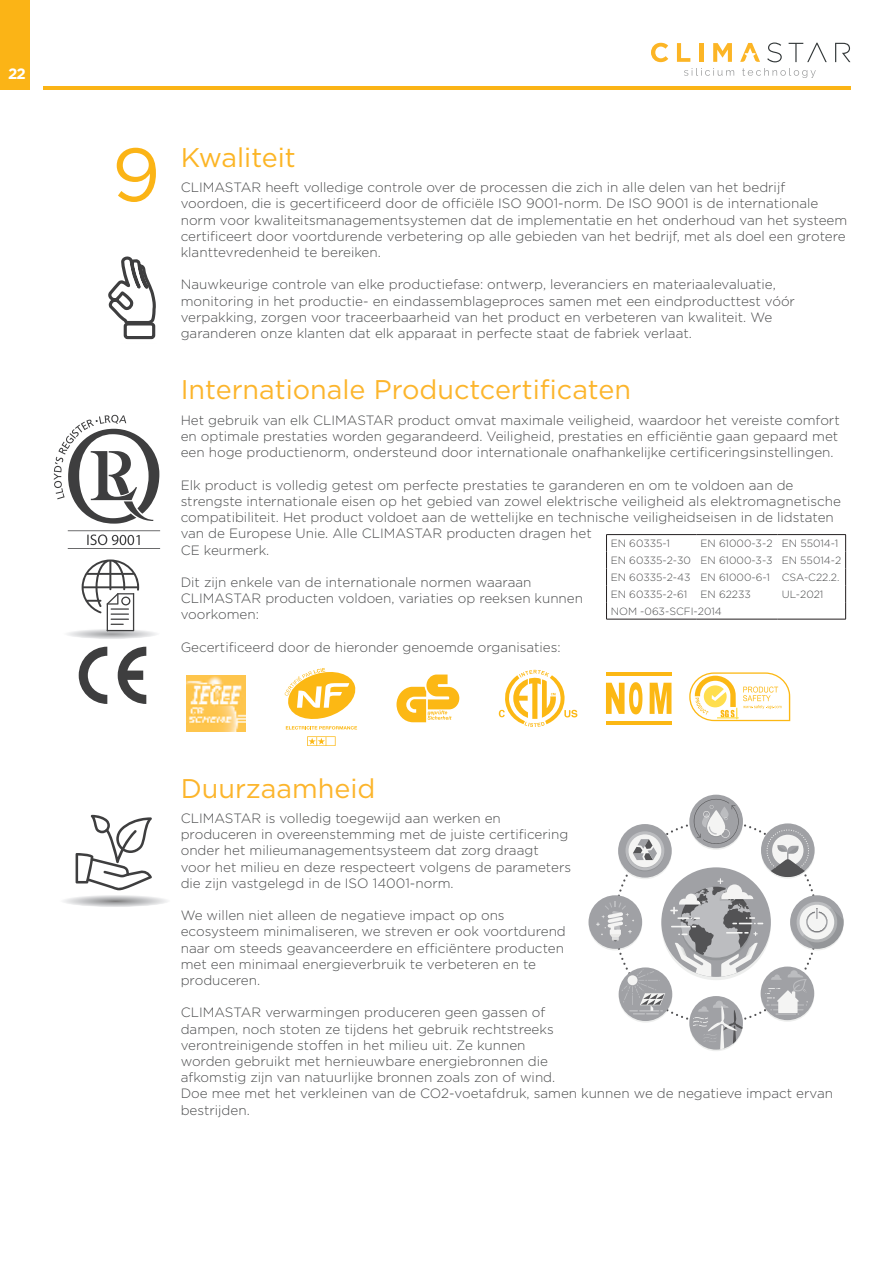
<style>
.page{position:relative;width:893px;height:1263px;background:#fff}
.page>*{position:absolute;margin:0;border:0;box-sizing:border-box;transform-origin:0 0}
.t1{font:75px "Gotham";color:#fbb416}
.t2{font:27px "Gotham";color:#fcb52c}
.t3{font:27px "Gotham";color:#fcb525}
.t4{font:700 15px "Gotham";color:#fff}
.t5{font:300 13.5px/16.2px "Gotham";color:#4b4c4d}
.t6{font:300 10.5px/17px "Gotham";color:#4b4c4d}
</style>
<div class="page">
<svg style="left:108px;top:257px;width:48px;height:77px"></svg>
<div style="left:124px;top:322px;width:31px;height:17px;border:3px solid #3e3e3f;border-radius:2px"></div>
<svg style="left:67px;top:559px;width:90px;height:80px"></svg>
<div style="left:121px;top:597px;width:9px;height:8px;border:1px solid #3e3e3f;border-radius:50%"></div>
<svg style="left:63px;top:815px;width:105px;height:92px"></svg>
<div style="left:589px;top:895px;width:53px;height:54px;background:#a0a1a5;border-radius:50%"></div>
<svg style="left:596px;top:797px;width:248px;height:252px"></svg>
<svg style="left:54px;top:415px;width:106px;height:134px"></svg>
<svg style="left:79px;top:647px;width:28px;height:57px"></svg>
<svg style="left:118px;top:647px;width:28px;height:57px"></svg>
<svg style="left:396px;top:674px;width:63px;height:48px"></svg>
<svg style="left:499px;top:670px;width:78px;height:57px"></svg>
<img style="left:187px;top:675px;width:58px;height:57px">
<svg style="left:307px;top:736px;width:29px;height:10px"></svg>
<svg style="left:285px;top:668px;width:72px;height:61px"></svg>
<svg style="left:650px;top:683px;width:21px;height:31px"></svg>
<svg style="left:606px;top:682px;width:36px;height:32px"></svg>
<hr style="left:606px;top:672px;width:65px;height:4px;background:#fcb814">
<hr style="left:606px;top:721px;width:65px;height:4px;background:#fcb814">
<svg style="left:689px;top:672px;width:101px;height:49px"></svg>
<hr style="left:606px;top:534px;width:90px;height:1px;background:#231f20">
<hr style="left:696px;top:534px;width:82px;height:1px;background:#231f20">
<hr style="left:778px;top:534px;width:68px;height:1px;background:#231f20">
<svg style="left:606px;top:535px;width:1px;height:84px"></svg>
<svg style="left:845px;top:535px;width:1px;height:84px"></svg>
<hr style="left:606px;top:619px;width:90px;height:1px;background:#231f20">
<hr style="left:696px;top:619px;width:82px;height:1px;background:#231f20">
<hr style="left:778px;top:619px;width:68px;height:1px;background:#231f20">
<svg style="left:684px;top:68px;width:50px;height:8px"></svg>
<svg style="left:742px;top:68px;width:74px;height:10px"></svg>
<svg style="left:651px;top:43px;width:17px;height:19px"></svg>
<svg style="left:677px;top:43px;width:13px;height:19px"></svg>
<hr style="left:699px;top:43px;width:4px;height:19px;background:#fcb525">
<svg style="left:713px;top:43px;width:19px;height:19px"></svg>
<svg style="left:740px;top:43px;width:20px;height:19px"></svg>
<svg style="left:767px;top:43px;width:15px;height:19px"></svg>
<svg style="left:789px;top:43px;width:38px;height:19px"></svg>
<svg style="left:835px;top:43px;width:15px;height:19px"></svg>
<div style="left:0;top:0;width:30px;height:89px;background:#fbb416"></div>
<hr style="left:43px;top:86px;width:807px;height:3px;background:#fbb416">
<p class="t4" style="left:8px;top:67px;width:19px">22</p>
<h1 class="t1" style="left:112px;top:141px;width:50px">9</h1>
<h2 class="t3" style="left:181px;top:146px;width:117px">Kwaliteit</h2>
<p class="t5" style="left:181px;top:180px;width:668px">CLIMASTAR heeft volledige controle over de processen die zich in alle delen van het bedrijf voordoen, die is gecertificeerd door de officiële ISO 9001-norm. De ISO 9001 is de internationale norm voor kwaliteitsmanagementsystemen dat de implementatie en het onderhoud van het systeem certificeert door voortdurende verbetering op alle gebieden van het bedrijf, met als doel een grotere klanttevredenheid te bereiken.</p>
<p class="t5" style="left:181px;top:277px;width:616px">Nauwkeurige controle van elke productiefase: ontwerp, leveranciers en materiaalevaluatie, monitoring in het productie- en eindassemblageproces samen met een eindproducttest vóór verpakking, zorgen voor traceerbaarheid van het product en verbeteren van kwaliteit. We garanderen onze klanten dat elk apparaat in perfecte staat de fabriek verlaat.</p>
<h2 class="t2" style="left:181px;top:378px;width:452px">Internationale Productcertificaten</h2>
<p class="t5" style="left:181px;top:413px;width:660px;text-align:justify">Het gebruik van elk CLIMASTAR product omvat maximale veiligheid, waardoor het vereiste comfort en optimale prestaties worden gegarandeerd. Veiligheid, prestaties en efficiëntie gaan gepaard met een hoge productienorm, ondersteund door internationale onafhankelijke certificeringsinstellingen.</p>
<p class="t5" style="left:181px;top:477px;width:662px">Elk product is volledig getest om perfecte prestaties te garanderen en om te voldoen aan de strengste internationale eisen op het gebied van zowel elektrische veiligheid als elektromagnetische compatibiliteit. Het product voldoet aan de wettelijke en technische veiligheidseisen in de lidstaten van de Europese Unie. Alle CLIMASTAR producten dragen het<br>CE keurmerk.</p>
<p class="t5" style="left:181px;top:575px;width:404px">Dit zijn enkele van de internationale normen waaraan<br>CLIMASTAR producten voldoen, variaties op reeksen kunnen voorkomen:</p>
<p class="t5" style="left:181px;top:640px;width:382px">Gecertificeerd door de hieronder genoemde organisaties:</p>
<p class="t6" style="left:611px;top:536px;width:61px">EN 60335-1</p>
<p class="t6" style="left:611px;top:536px;width:232px;text-indent:90px">EN 61000-3-2 EN 55014-1<br>EN 60335-2-30 EN 61000-3-3 EN 55014-2<br>EN 60335-2-43 EN 61000-6-1 CSA-C22.2.<br>EN 60335-2-61</p>
<p class="t6" style="left:700px;top:586px;width:52px">EN 62233</p>
<p class="t6" style="left:782px;top:586px;width:43px">UL-2021</p>
<p class="t6" style="left:611px;top:603px;width:113px">NOM -063-SCFI-2014</p>
<h2 class="t2" style="left:181px;top:776px;width:196px">Duurzaamheid</h2>
<p class="t5" style="left:181px;top:811px;width:392px">CLIMASTAR is volledig toegewijd aan werken en produceren in overeenstemming met de juiste certificering onder het milieumanagementsysteem dat zorg draagt voor het milieu en deze respecteert volgens de parameters die zijn vastgelegd in de ISO 14001-norm.</p>
<p class="t5" style="left:181px;top:908px;width:387px">We willen niet alleen de negatieve impact op ons ecosysteem minimaliseren, we streven er ook voortdurend naar om steeds geavanceerdere en efficiëntere producten met een minimaal energieverbruik te verbeteren en te produceren.</p>
<p class="t5" style="left:181px;top:1005px;width:654px">CLIMASTAR verwarmingen produceren geen gassen of<br>dampen, noch stoten ze tijdens het gebruik rechtstreeks<br>verontreinigende stoffen in het milieu uit. Ze kunnen<br>worden gebruikt met hernieuwbare energiebronnen die<br>afkomstig zijn van natuurlijke bronnen zoals zon of wind.<br>Doe mee met het verkleinen van de CO2-voetafdruk, samen kunnen we de negatieve impact ervan bestrijden.</p>
</div>
